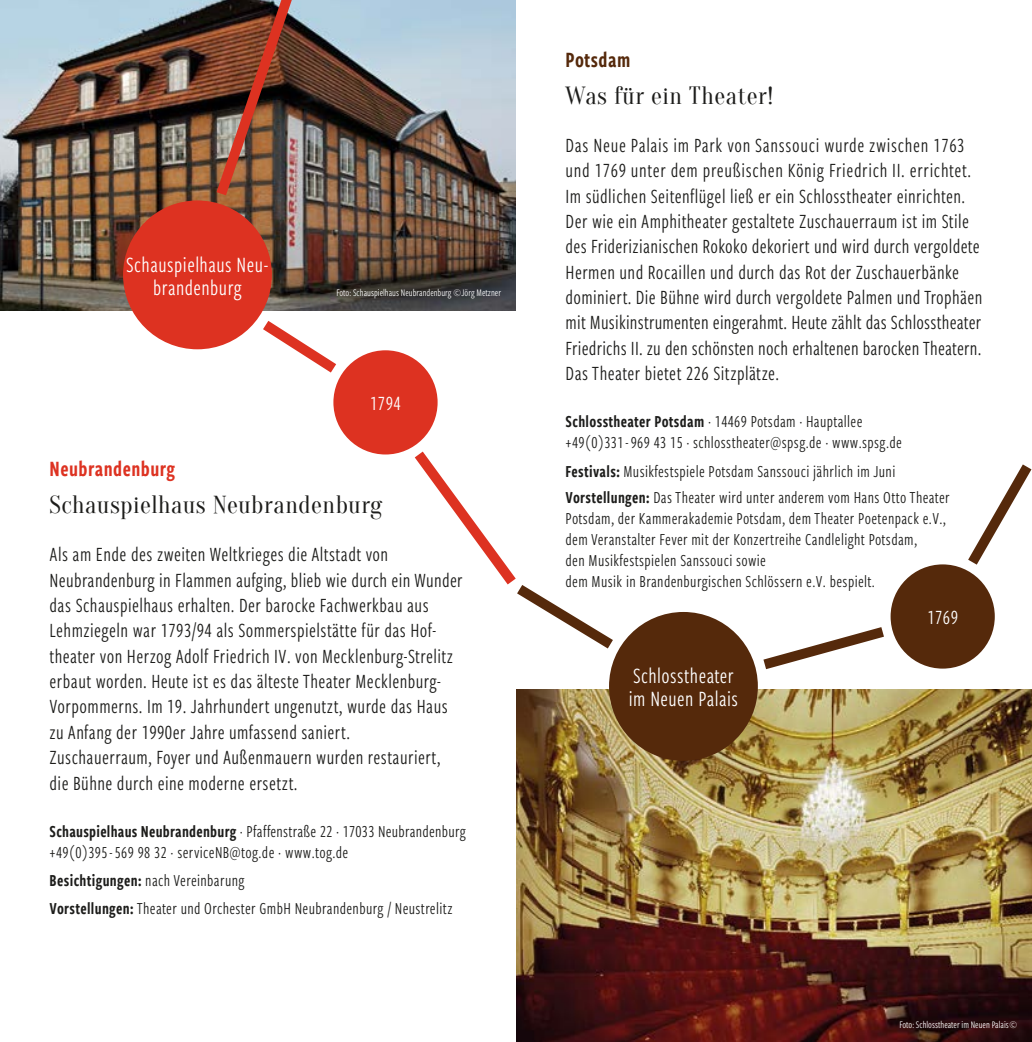
<style>
.page{position:relative;width:1032px;height:1042px;background:#fff}
.page>*{position:absolute;margin:0;border:0;box-sizing:border-box;transform-origin:0 0}
.t1{font:24.5px "Oranienbaum";letter-spacing:.02em;color:#1d1d1b}
.t2{font:22.75px/22.8px "Freight Sans Cmp Pro";letter-spacing:.02em;color:#fff;text-align:center}
.t3{font:22.75px "Freight Sans Cmp Pro Semi";letter-spacing:.02em;color:#dd3221}
.t4{font:22.75px "Freight Sans Cmp Pro Semi";letter-spacing:.02em;color:#55290b}
.t5{font:21px/25.4px "Freight Sans Cmp Pro";letter-spacing:.02em;color:#1d1d1b}
.t6{font:21px "Freight Sans Cmp Pro";letter-spacing:.02em;color:#fff}
.t7{font:17.5px/21px "Freight Sans Cmp Pro";letter-spacing:.02em;color:#1d1d1b}
.t8{font:10.5px "Freight Sans Cmp Pro";color:#fff}
.s1{font-family:"Freight Sans Cmp Pro Semi"}
</style>
<div class="page">
<img style="left:0;top:0;width:516px;height:310px">
<div style="left:123px;top:200px;width:149px;height:149px;background:#dd3221;border-radius:50%"></div>
<img style="left:516px;top:690px;width:516px;height:352px">
<img style="left:209px;top:0;width:102px;height:206px">
<div style="left:890px;top:564px;width:105px;height:104px;background:#55290b;border-radius:50%"></div>
<div style="left:333px;top:350px;width:105px;height:104px;background:#dd3221;border-radius:50%"></div>
<div style="left:609px;top:612px;width:149px;height:149px;background:#55290b;border-radius:50%"></div>
<svg style="left:252px;top:311px;width:95px;height:71px"></svg>
<svg style="left:752px;top:620px;width:143px;height:56px"></svg>
<svg style="left:959px;top:464px;width:73px;height:112px"></svg>
<svg style="left:405px;top:441px;width:219px;height:217px"></svg>
<p class="t2" style="left:126px;top:252px;width:144px">Schauspielhaus Neu&shy;brandenburg</p>
<p class="t3" style="left:50px;top:453px;width:127px">Neubrandenburg</p>
<p class="t8" style="left:336px;top:285px;width:166px">Foto: Schauspielhaus Neubrandenburg ©Jörg Metzner</p>
<p class="t6" style="left:370px;top:389px;width:32px">1794</p>
<p class="t1" style="left:50px;top:491px;width:334px">Schauspielhaus Neubrandenburg</p>
<p class="t5" style="left:50px;top:541px;width:415px">Als am Ende des zweiten Weltkrieges die Altstadt von Neubrandenburg in Flammen aufging, blieb wie durch ein Wunder das Schauspielhaus erhalten. Der barocke Fachwerkbau aus Lehmziegeln war 1793/94 als Sommerspielstätte für das Hof&shy;theater von Herzog Adolf Friedrich IV. von Mecklenburg-Strelitz erbaut worden. Heute ist es das älteste Theater Mecklenburg-Vorpommerns. Im 19. Jahrhundert ungenutzt, wurde das Haus zu Anfang der 1990er Jahre umfassend saniert.<br>Zuschauerraum, Foyer und Außenmauern wurden restauriert, die Bühne durch eine moderne ersetzt.</p>
<p class="t7" style="left:50px;top:819px;width:418px"><span class="s1">Schauspielhaus Neubrandenburg</span> · Pfaffenstraße 22 · 17033 Neubrandenburg +49(0)395-569 98 32 · serviceNB@tog.de · www.tog.de</p>
<p class="t7" style="left:50px;top:865px;width:404px;line-height:28.3px"><span class="s1">Besichtigungen:</span> nach Vereinbarung<br><span class="s1">Vorstellungen:</span> Theater und Orchester GmbH Neubrandenburg / Neustrelitz</p>
<p class="t4" style="left:566px;top:44px;width:66px">Potsdam</p>
<p class="t1" style="left:566px;top:82px;width:209px">Was für ein Theater!</p>
<p class="t5" style="left:566px;top:131px;width:418px">Das Neue Palais im Park von Sanssouci wurde zwischen 1763 und 1769 unter dem preußischen König Friedrich II. errichtet.<br>Im südlichen Seitenflügel ließ er ein Schlosstheater einrichten.<br>Der wie ein Amphitheater gestaltete Zuschauerraum ist im Stile des Friderizianischen Rokoko dekoriert und wird durch vergoldete Hermen und Rocaillen und durch das Rot der Zuschauerbänke dominiert. Die Bühne wird durch vergoldete Palmen und Trophäen mit Musikinstrumenten eingerahmt. Heute zählt das Schlosstheater Friedrichs II. zu den schönsten noch erhaltenen barocken Theatern.<br>Das Theater bietet 226 Sitzplätze.</p>
<p class="t7" style="left:566px;top:410px;width:338px"><span class="s1">Schlosstheater Potsdam</span> · 14469 Potsdam · Hauptallee +49(0)331-969 43 15 · schlosstheater@spsg.de · www.spsg.de</p>
<p class="t7" style="left:566px;top:457px;width:386px;line-height:25.9px"><span class="s1">Festivals:</span> Musikfestspiele Potsdam Sanssouci jährlich im Juni<br><span class="s1">Vorstellungen:</span> Das Theater wird unter anderem vom Hans Otto Theater</p>
<p class="t7" style="left:566px;top:507px;width:382px">Potsdam, der Kammerakademie Potsdam, dem Theater Poetenpack e.V., dem Veranstalter Fever mit der Konzertreihe Candlelight Potsdam,<br>den Musikfestspielen Sanssouci sowie<br>dem Musik in Brandenburgischen Schlössern e.V. bespielt.</p>
<p class="t2" style="left:629px;top:664px;width:111px;text-align:left">Schlosstheater im Neuen Palais</p>
<p class="t6" style="left:927px;top:603px;width:32px">1769</p>
<p class="t8" style="left:899px;top:1017px;width:119px">Foto: Schlosstheater im Neuen Palais©</p>
</div>
